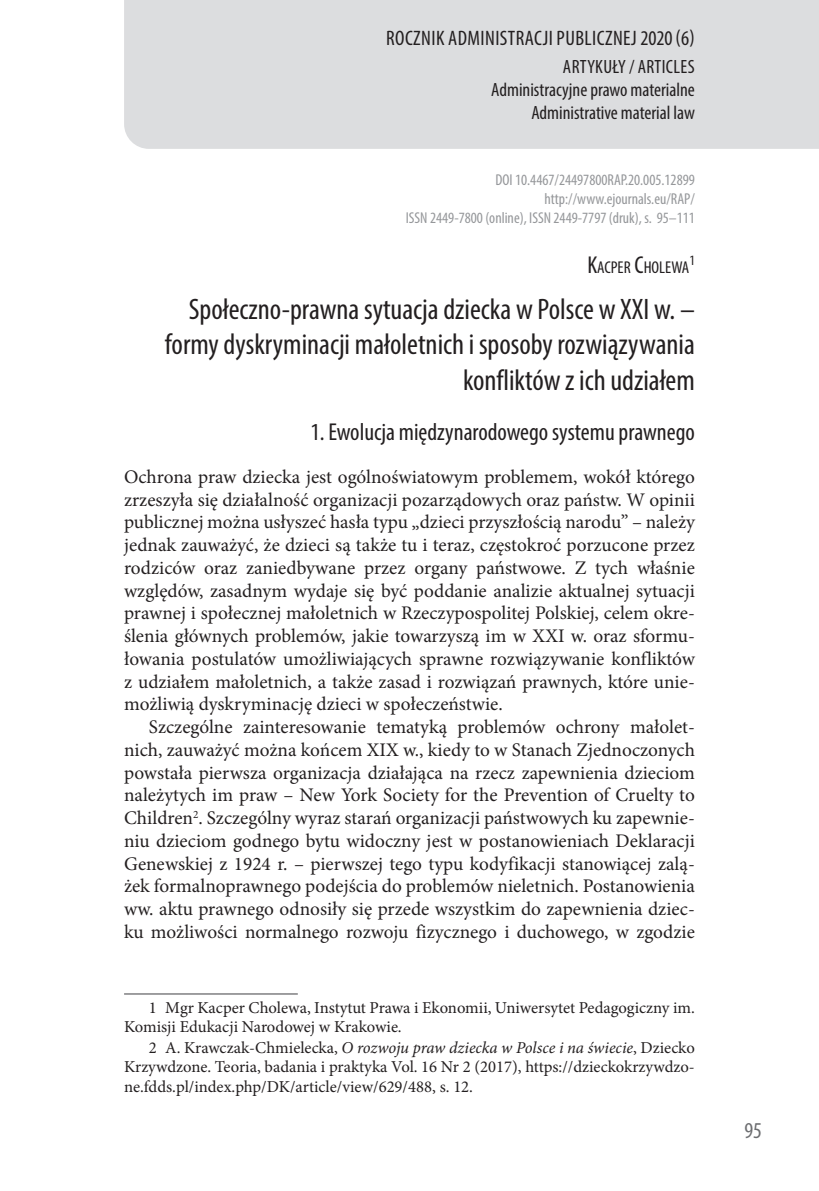
<style>
.page{position:relative;width:819px;height:1191px;background:#fff}
.page>*{position:absolute;margin:0;border:0;box-sizing:border-box;transform-origin:0 0}
.Tytuł_I{font:condensed 29.75px/35.7px "Myriad Pro";color:#231f20;text-align:right}
.Tytuł_II{font:condensed 24.5px "Myriad Pro";color:#231f20}
.t1{font:condensed 22.75px "Myriad Pro";color:#6c6d70}
.Tytuł_części{font:condensed 21px "Myriad Pro";letter-spacing:.02em;color:#231f20}
._1_akapit{font:19.25px/22.8px "Minion Pro";color:#231f20;text-align:justify}
.Tekst_zasadniczy{font:19.25px/22.8px "Minion Pro";color:#231f20;text-align:justify}
.Tytuł_części-2{font:condensed 19.25px/23.1px "Myriad Pro";color:#231f20;text-align:right}
.Tytuł_części-3{font:condensed 19.25px "Myriad Pro";letter-spacing:.02em;color:#231f20}
.Imię_i_Nazwisko{font:condensed 17.15px "Myriad Pro";color:#231f20}
.Tekst_przypisu_dolne{font:16.62px/19.2px "Minion Pro";color:#231f20}
.Pagina_prawa{font:condensed 15.75px "Myriad Pro";color:#95979a}
.Imię_i_Nazwisko-2{font:condensed 14.35px "Myriad Pro";color:#231f20}
.s1{font-size:24.5px}
.s2{font-style:italic}
</style>
<div class="page">
<div style="left:124px;top:0;width:695px;height:149px;background:#dcdddf"></div>
<hr style="left:124px;top:993px;width:174px;height:1px;background:#6c6d70">
<p class="Tytuł_części" style="left:386px;top:26px;width:310px">ROCZNIK ADMINISTRACJI PUBLICZNEJ 2020(6)</p>
<p class="Tytuł_części-3" style="left:563px;top:55px;width:133px">ARTYKUŁY / ARTICLES</p>
<p class="Tytuł_części-2" style="left:491px;top:78px;width:205px">Administracyjne prawo materialne<br>Administrative material law</p>
<p class="Pagina_prawa" style="left:495px;top:171px;width:201px">DOI 10.4467/24497800RAP.20.005.12899</p>
<p class="Pagina_prawa" style="left:544px;top:190px;width:152px">http://www.ejournals.eu/RAP/</p>
<p class="Pagina_prawa" style="left:406px;top:209px;width:290px">ISSN 2449-7800 (online), ISSN 2449-7797 (druk), s. 95–111</p>
<p class="Imię_i_Nazwisko" style="left:587px;top:257px;width:94px"><span class="s1">K</span>ACPER <span class="s1">C</span>HOLEWA</p>
<p class="Imię_i_Nazwisko-2" style="left:689px;top:251px;width:7px">1</p>
<p class="Tytuł_I" style="left:165px;top:290px;width:531px">Społeczno-prawna sytuacja dziecka w Polsce w XXI w. – formy dyskryminacji małoletnich i sposoby rozwiązywania konfliktów z ich udziałem</p>
<p class="Tytuł_II" style="left:310px;top:417px;width:386px">1. Ewolucja międzynarodowego systemu prawnego</p>
<p class="_1_akapit" style="left:124px;top:465px;width:572px">Ochrona praw dziecka jest ogólnoświatowym problemem, wokół którego zrzeszyła się działalność organizacji pozarządowych oraz państw. W opinii publicznej można usłyszeć hasła typu „dzieci przyszłością narodu” – należy jednak zauważyć, że dzieci są także tu i teraz, częstokroć porzucone przez rodziców oraz zaniedbywane przez organy państwowe. Z tych właśnie względów, zasadnym wydaje się być poddanie analizie aktualnej sytuacji prawnej i społecznej małoletnich w Rzeczypospolitej Polskiej, celem okre&shy;ślenia głównych problemów, jakie towarzyszą im w XXI w. oraz sformu&shy;łowania postulatów umożliwiających sprawne rozwiązywanie konfliktów z udziałem małoletnich, a także zasad i rozwiązań prawnych, które unie&shy;możliwią dyskryminację dzieci w społeczeństwie.</p>
<p class="Tekst_zasadniczy" style="left:124px;top:715px;width:572px;text-indent:25px">Szczególne zainteresowanie tematyką problemów ochrony małolet&shy;nich, zauważyć można końcem XIX w., kiedy to w Stanach Zjednoczonych powstała pierwsza organizacja działająca na rzecz zapewnienia dzieciom należytych im praw – New York Society for the Prevention of Cruelty to Children<sup>2</sup>. Szczególny wyraz starań organizacji państwowych ku zapewnie&shy;niu dzieciom godnego bytu widoczny jest w postanowieniach Deklaracji Genewskiej z 1924 r. – pierwszej tego typu kodyfikacji stanowiącej zalą&shy;żek formalnoprawnego podejścia do problemów nieletnich. Postanowienia ww. aktu prawnego odnosiły się przede wszystkim do zapewnienia dziec&shy;ku możliwości normalnego rozwoju fizycznego i duchowego, w zgodzie</p>
<p class="Tekst_przypisu_dolne" style="left:124px;top:998px;width:572px;text-indent:25px">1 Mgr Kacper Cholewa, Instytut Prawa i Ekonomii, Uniwersytet Pedagogiczny im.<br>Komisji Edukacji Narodowej w Krakowie.</p>
<p class="Tekst_przypisu_dolne" style="left:124px;top:1038px;width:572px;text-align:justify;text-indent:25px">2 A. Krawczak-Chmielecka, <span class="s2">O rozwoju praw dziecka w Polsce i na świecie</span>, Dziecko Krzywdzone. Teoria, badania i praktyka Vol. 16 Nr 2 (2017), https://dzieckokrzywdzo&shy;ne.fdds.pl/index.php/DK/article/view/629/488, s. 12.</p>
<p class="t1" style="left:744px;top:1116px;width:19px">95</p>
</div>
